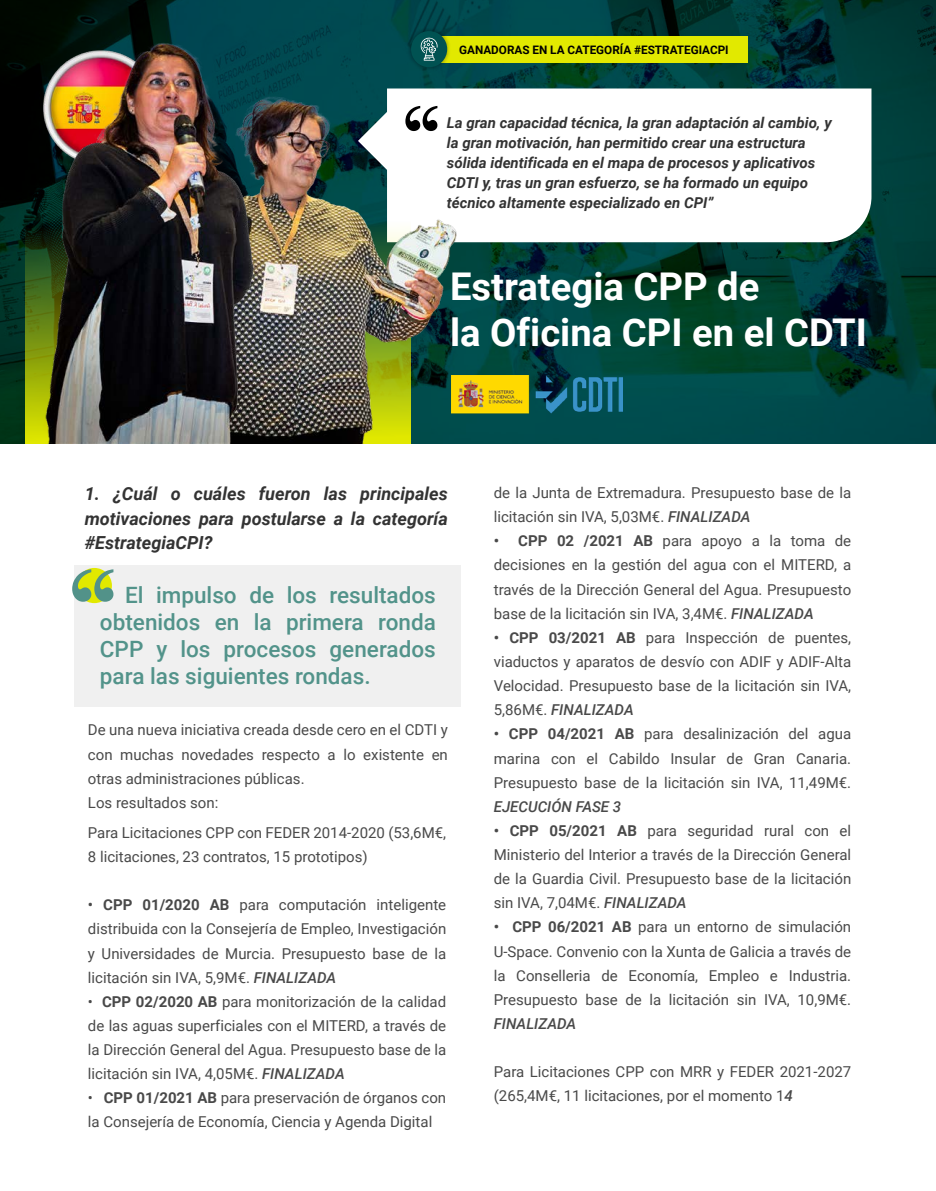
<style>
.page{position:relative;width:936px;height:1191px;background:#fff}
.page>*{position:absolute;margin:0;border:0;box-sizing:border-box;transform-origin:0 0}
.t1{font:700 38.25px/45.9px "Roboto";color:#fff}
.t2{font:500 22.5px/27.2px "Roboto";color:#52938a;text-align:justify}
.t3{font:italic 700 18px/24.2px "Roboto";color:#333;text-align:justify}
.t4{font:15px/24.2px "Roboto";color:#494949;text-align:justify}
.t5{font:italic 700 15px/20px "Roboto";color:#333}
.t6{font:italic 500 15px "Roboto";color:#494949}
.t7{font:700 11.7px "Roboto";color:#000}
.s1{font-weight:500}
.s2{font-weight:700}
.s3{font-weight:500;font-style:italic}
</style>
<div class="page">
<svg style="left:0;top:0;width:935px;height:443px;background:#013c36"></svg>
<svg style="left:462px;top:88px;width:409px;height:154px"></svg>
<div style="left:440px;top:36px;width:307px;height:26px;background:#e2e900"></div>
<img style="left:405px;top:26px;width:48px;height:46px">
<div style="left:411px;top:31px;width:36px;height:36px;background:#005252;border-radius:50%"></div>
<svg style="left:420px;top:37px;width:17px;height:24px"></svg>
<div style="left:75px;top:566px;width:386px;height:141px;background:#f0f0f0"></div>
<img style="left:271px;top:87px;width:191px;height:356px">
<img style="left:451px;top:375px;width:171px;height:40px">
<img style="left:32px;top:31px;width:239px;height:412px">
<svg style="left:358px;top:106px;width:79px;height:67px"></svg>
<svg style="left:77px;top:568px;width:35px;height:35px"></svg>
<svg style="left:72px;top:569px;width:41px;height:33px"></svg>
<p class="t7" style="left:459px;top:42px;width:271px">GANADORAS EN LA CATEGORÍA #ESTRATEGIACPI</p>
<p class="t5" style="left:447px;top:112px;width:386px">La gran capacidad técnica, la gran adaptación al cambio, y la gran motivación, han permitido crear una estructura sólida identificada en el mapa de procesos y aplicativos CDTI y, tras un gran esfuerzo, se ha formado un equipo técnico altamente especializado en CPI”</p>
<h1 class="t1" style="left:450px;top:262px;width:418px">Estrategia CPP de<br>la Oficina CPI en el CDTI</h1>
<p class="t3" style="left:85px;top:481px;width:364px">1. ¿Cuál o cuáles fueron las principales motivaciones para postularse a la categoría #EstrategiaCPI?</p>
<h2 class="t2" style="left:100px;top:580px;width:337px;text-indent:25px">El impulso de los resultados obtenidos en la primera ronda CPP y los procesos generados para las siguientes rondas.</h2>
<p class="t4" style="left:88px;top:717px;width:361px;text-align:left">De una nueva iniciativa creada desde cero en el CDTI y con muchas novedades respecto a lo existente en otras administraciones públicas.<br>Los resultados son:</p>
<p class="t4" style="left:88px;top:820px;width:360px">Para Licitaciones CPP con FEDER 2014-2020 (53,6M€,<br>8 licitaciones, 23 contratos, 15 prototipos)</p>
<p class="t4" style="left:88px;top:892px;width:360px"><span class="s1">•</span> <span class="s2">CPP 01/2020 AB</span> para computación inteligente distribuida con la Consejería de Empleo, Investigación y Universidades de Murcia. Presupuesto base de la licitación sin IVA, 5,9M€. <span class="s3">FINALIZADA</span></p>
<p class="t4" style="left:88px;top:989px;width:360px">• <span class="s2">CPP 02/2020 AB</span> para monitorización de la calidad de las aguas superficiales con el MITERD, a través de la Dirección General del Agua. Presupuesto base de la licitación sin IVA, 4,05M€. <span class="s3">FINALIZADA</span></p>
<p class="t4" style="left:88px;top:1085px;width:360px">• <span class="s2">CPP 01/2021 AB</span> para preservación de órganos con la Consejería de Economía, Ciencia y Agenda Digital</p>
<p class="t4" style="left:493px;top:480px;width:359px">de la Junta de Extremadura. Presupuesto base de la licitación sin IVA, 5,03M€. <span class="s3">FINALIZADA</span></p>
<p class="t4" style="left:493px;top:528px;width:359px"><span class="s2">• CPP 02 /2021 AB</span> para apoyo a la toma de decisiones en la gestión del agua con el MITERD, a través de la Dirección General del Agua. Presupuesto base de la licitación sin IVA, 3,4M€. <span class="s3">FINALIZADA</span></p>
<p class="t4" style="left:493px;top:625px;width:359px"><span class="s2">• CPP 03/2021 AB</span> para Inspección de puentes, viaductos y aparatos de desvío con ADIF y ADIF-Alta Velocidad. Presupuesto base de la licitación sin IVA, 5,86M€. <span class="s3">FINALIZADA</span></p>
<p class="t4" style="left:493px;top:721px;width:359px"><span class="s2">• CPP 04/2021 AB</span> para desalinización del agua marina con el Cabildo Insular de Gran Canaria.<br>Presupuesto base de la licitación sin IVA, 11,49M€.</p>
<p class="t6" style="left:493px;top:796px;width:129px">EJECUCIÓN FASE 3</p>
<p class="t4" style="left:493px;top:818px;width:359px"><span class="s2">• CPP 05/2021 AB</span> para seguridad rural con el Ministerio del Interior a través de la Dirección General de la Guardia Civil. Presupuesto base de la licitación sin IVA, 7,04M€. <span class="s3">FINALIZADA</span></p>
<p class="t4" style="left:493px;top:914px;width:359px"><span class="s2">• CPP 06/2021 AB</span> para un entorno de simulación U-Space. Convenio con la Xunta de Galicia a través de la Conselleria de Economía, Empleo e Industria.<br>Presupuesto base de la licitación sin IVA, 10,9M€.</p>
<p class="t6" style="left:493px;top:1013px;width:84px">FINALIZADA</p>
<p class="t4" style="left:493px;top:1059px;width:359px">Para Licitaciones CPP con MRR y FEDER 2021-2027 (265,4M€, 11 licitaciones, por el momento 1<span class="s3">4</span></p>
</div>
